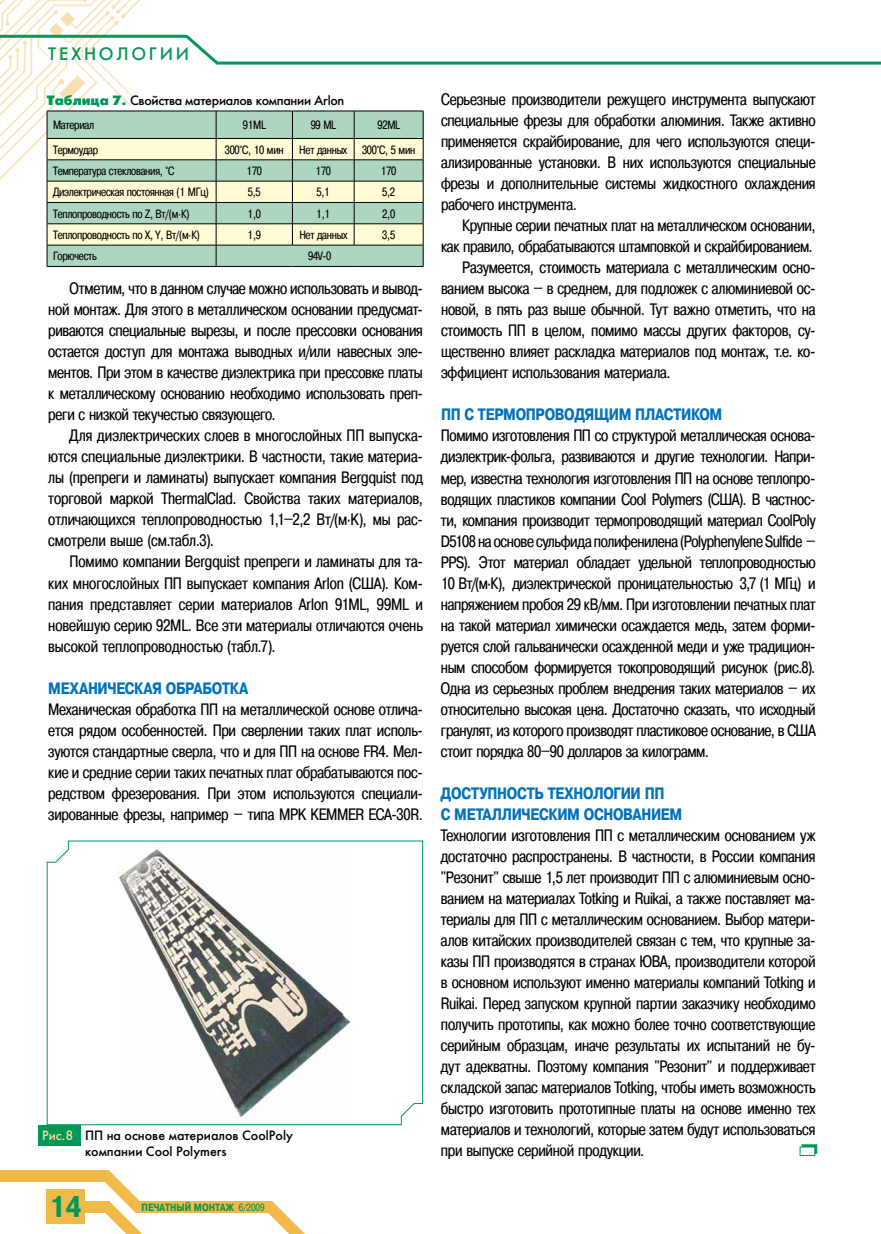
<style>
.page{position:relative;width:881px;height:1234px;background:#fff}
.page>*{position:absolute;margin:0;border:0;box-sizing:border-box;transform-origin:0 0}
.t1{font:700 30px "Pragmatica Cond C";color:#009856}
.t2{font:18px "Futuris C";letter-spacing:.15em;color:#009856}
.t3{font:16.5px/21px "Pragmatica Cond C";letter-spacing:-.01em;color:#000;text-align:justify}
.t4{font:700 16.5px "Pragmatica Cond C";letter-spacing:.015em;color:#0072bc}
.t5{font:700 16.5px/21px "Pragmatica Cond C";letter-spacing:.065em;color:#0072bc}
.t6{font:700 16.5px "Pragmatica Cond C";letter-spacing:.045em;color:#0072bc}
.t7{font:13.5px/15.8px "Futuris C";color:#000}
.t8{font:13.5px "Futuris C";letter-spacing:-.02em;color:#000}
.t9{font:12px "Pragmatica Cond C";letter-spacing:-.02em;color:#000}
.t10{font:700 10.5px "Pragmatica Cond C";color:#009856}
.s1{font-family:"Futuris XC";color:#009856}
.s2{color:#f8d89f}
.s3{font-weight:400}
.s4{font-weight:400;font-size:8.55px}
</style>
<div class="page">
<img style="left:0;top:0;width:234px;height:234px">
<svg style="left:0;top:33px;width:880px;height:33px"></svg>
<svg style="left:264px;top:1201px;width:40px;height:32px"></svg>
<div style="left:0;top:1169px;width:109px;height:11px;background:#f1b94a"></div>
<div style="left:49px;top:1201px;width:61px;height:11px;background:#f1b94a"></div>
<svg style="left:101px;top:1169px;width:52px;height:64px"></svg>
<div style="left:135px;top:1201px;width:137px;height:11px;background:#f1b94a"></div>
<div style="left:47px;top:1189px;width:38px;height:34px;background:#f1b94a"></div>
<div style="left:38px;top:1124px;width:43px;height:20px;background:#009856"></div>
<svg style="left:46px;top:840px;width:377px;height:285px"></svg>
<img style="left:118px;top:847px;width:234px;height:271px">
<hr style="left:47px;top:266px;width:169px;height:1px;background:#000">
<hr style="left:216px;top:266px;width:76px;height:1px;background:#000">
<hr style="left:292px;top:266px;width:62px;height:1px;background:#000">
<hr style="left:354px;top:266px;width:69px;height:1px;background:#000">
<svg style="left:47px;top:111px;width:377px;height:155px;background:#c4dabe"></svg>
<hr style="left:47px;top:245px;width:169px;height:1px;background:#000">
<hr style="left:216px;top:245px;width:76px;height:1px;background:#000">
<hr style="left:292px;top:245px;width:62px;height:1px;background:#000">
<hr style="left:354px;top:245px;width:69px;height:1px;background:#000">
<svg style="left:801px;top:1144px;width:15px;height:9px"></svg>
<div style="left:799px;top:1146px;width:15px;height:9px;background:#fff;border:1px solid #009856"></div>
<p class="t2" style="left:48px;top:43px;width:142px">технологии</p>
<p class="t8" style="left:47px;top:92px;width:299px"><span class="s1">Таблица 7.</span> Свойства материалов компании Arlon</p>
<p class="t9" style="left:53px;top:118px;width:43px">Материал</p>
<p class="t9" style="left:243px;top:118px;width:24px">91ML</p>
<p class="t9" style="left:310px;top:118px;width:27px">99 ML</p>
<p class="t9" style="left:377px;top:118px;width:24px">92ML</p>
<p class="t9" style="left:53px;top:143px;width:47px">Термоудар</p>
<p class="t9" style="left:225px;top:143px;width:60px">300°C, 10 мин</p>
<p class="t9" style="left:299px;top:143px;width:117px">Нет данных 300°C, 5 мин</p>
<p class="t9" style="left:53px;top:164px;width:123px">Температура стеклования, °С</p>
<p class="t9" style="left:246px;top:164px;width:17px">170</p>
<p class="t9" style="left:315px;top:164px;width:17px">170</p>
<p class="t9" style="left:381px;top:164px;width:17px">170</p>
<p class="t9" style="left:53px;top:186px;width:157px">Диэлектрическая постоянная (1 МГц)</p>
<p class="t9" style="left:248px;top:186px;width:14px">5,5</p>
<p class="t9" style="left:316px;top:186px;width:15px">5,1</p>
<p class="t9" style="left:382px;top:186px;width:14px">5,2</p>
<p class="t9" style="left:53px;top:207px;width:138px">Теплопроводность по Z, Вт/(м·К)</p>
<p class="t9" style="left:247px;top:207px;width:15px">1,0</p>
<p class="t9" style="left:316px;top:207px;width:16px">1,1</p>
<p class="t9" style="left:382px;top:207px;width:14px">2,0</p>
<p class="t9" style="left:53px;top:228px;width:148px">Теплопроводность по X, Y, Вт/(м·К)</p>
<p class="t9" style="left:247px;top:228px;width:15px">1,9</p>
<p class="t9" style="left:299px;top:228px;width:49px">Нет данных</p>
<p class="t9" style="left:382px;top:228px;width:14px">3,5</p>
<p class="t9" style="left:53px;top:249px;width:45px">Горючесть</p>
<p class="t9" style="left:308px;top:249px;width:25px">94V-0</p>
<p class="t3" style="left:48px;top:278px;width:376px;text-indent:21px">Отметим, что в данном случае можно использовать и вывод&shy;ной монтаж. Для этого в металлическом основании предусмат&shy;риваются специальные вырезы, и после прессовки основания остается доступ для монтажа выводных и/или навесных эле&shy;ментов. При этом в качестве диэлектрика при прессовке платы к металлическому основанию необходимо использовать преп&shy;реги с низкой текучестью связующего.</p>
<p class="t3" style="left:48px;top:425px;width:376px;text-indent:21px">Для диэлектрических слоев в многослойных ПП выпуска&shy;ются специальные диэлектрики. В частности, такие материа&shy;лы (препреги и ламинаты) выпускает компания Bergquist под торговой маркой ThermalClad. Свойства таких материалов, отличающихся теплопроводностью 1,1–2,2 Вт/(м·K), мы рас&shy;смотрели выше (см.табл.3).</p>
<p class="t3" style="left:48px;top:551px;width:376px;text-indent:21px">Помимо компании Bergquist препреги и ламинаты для та&shy;ких многослойных ПП выпускает компания Arlon (США). Ком&shy;пания представляет серии материалов Arlon 91ML, 99ML и новейшую серию 92ML. Все эти материалы отличаются очень высокой теплопроводностью (табл.7).</p>
<p class="t4" style="left:48px;top:678px;width:201px">Механ ическая обработка</p>
<p class="t3" style="left:48px;top:698px;width:376px">Механическая обработка ПП на металлической основе отлича&shy;ется рядом особенностей. При сверлении таких плат исполь&shy;зуются стандартные сверла, что и для ПП на основе FR4. Мел&shy;кие и средние серии таких печатных плат обрабатываются пос&shy;редством фрезерования. При этом используются специали&shy;зированные фрезы, например – типа MPK KEMMER ECA-30R.</p>
<p class="t7" style="left:85px;top:1127px;width:209px;text-indent:-43px"><span class="s2">Рис.8</span> ПП на основе материалов CoolPoly компании Cool Polymers</p>
<h1 class="t1" style="left:50px;top:1189px;width:33px">14</h1>
<p class="t10" style="left:141px;top:1201px;width:124px">ПЕЧАТНЫЙ МОНТАЖ <span class="s3">6</span><span class="s4">/</span><span class="s3">2009</span></p>
<p class="t3" style="left:441px;top:89px;width:376px">Серьезные производители режущего инструмента выпускают специальные фрезы для обработки алюминия. Также активно применяется скрайбирование, для чего используются специ&shy;ализированные установки. В них используются специальные фрезы и дополнительные системы жидкостного охлаждения рабочего инструмента.</p>
<p class="t3" style="left:462px;top:215px;width:354px">Крупные серии печатных плат на металлическом основании,</p>
<p class="t3" style="left:441px;top:236px;width:373px">как правило, обрабатываются штамповкой и скрайбированием.</p>
<p class="t3" style="left:462px;top:257px;width:355px">Разумеется, стоимость материала с металлическим осно-</p>
<p class="t3" style="left:441px;top:278px;width:376px">ванием высока – в среднем, для подложек с алюминиевой ос-</p>
<p class="t3" style="left:441px;top:299px;width:376px">новой, в пять раз выше обычной. Тут важно отметить, что на</p>
<p class="t3" style="left:441px;top:320px;width:376px">стоимость ПП в целом, помимо массы других факторов, су-</p>
<p class="t3" style="left:441px;top:341px;width:376px">щественно влияет раскладка материалов под монтаж, т.е. ко-</p>
<p class="t3" style="left:441px;top:362px;width:231px">эффициент использования материала.</p>
<p class="t4" style="left:441px;top:405px;width:74px">ПП с термоп</p>
<p class="t4" style="left:535px;top:405px;width:176px">роводящим пластиком</p>
<p class="t3" style="left:441px;top:425px;width:376px">Помимо изготовления ПП со структурой металлическая основа&shy;диэлектрик-фольга, развиваются и другие технологии. Напри&shy;мер, известна технология изготовления ПП на основе теплопро&shy;водящих пластиков компании Cool Polymers (США). В частнос&shy;ти, компания производит термопроводящий материал CoolPoly D5108 на основе сульфида полифенилена (Polyphenylene Sulfide – PPS). Этот материал обладает удельной теплопроводностью 10 Вт/(м·К), диэлектрической проницательностью 3,7 (1 МГц) и напряжением пробоя 29 кВ/мм. При изготовлении печатных плат на такой материал химически осаждается медь, затем форми&shy;руется слой гальванически осажденной меди и уже традицион&shy;ным способом формируется токопроводящий рисунок (рис.8).<br>Одна из серьезных проблем внедрения таких материалов – их относительно высокая цена. Достаточно сказать, что исходный гранулят, из которого производят пластиковое основание, в США стоит порядка 80–90 долларов за килограмм.</p>
<p class="t5" style="left:441px;top:782px;width:225px">Доступность технологии ПП с мета</p>
<p class="t6" style="left:491px;top:804px;width:180px">ллическим основан ием</p>
<p class="t3" style="left:441px;top:824px;width:376px">Технологии изготовления ПП с металлическим основанием уж достаточно распространены. В частности, в России компания "Резонит" свыше 1,5 лет производит ПП с алюминиевым осно&shy;ванием на материалах Totking и Ruikai, а также поставляет ма&shy;териалы для ПП с металлическим основанием. Выбор матери&shy;алов китайских производителей связан с тем, что крупные за&shy;казы ПП производятся в странах ЮВА, производители которой в основном используют именно материалы компаний Totking и Ruikai. Перед запуском крупной партии заказчику необходимо получить прототипы, как можно более точно соответствующие серийным образцам, иначе результаты их испытаний не бу&shy;дут адекватны. Поэтому компания "Резонит" и поддерживает складской запас материалов Totking, чтобы иметь возможность быстро изготовить прототипные платы на основе именно тех материалов и технологий, которые затем будут использоваться при выпуске серийной продукции.</p>
</div>
